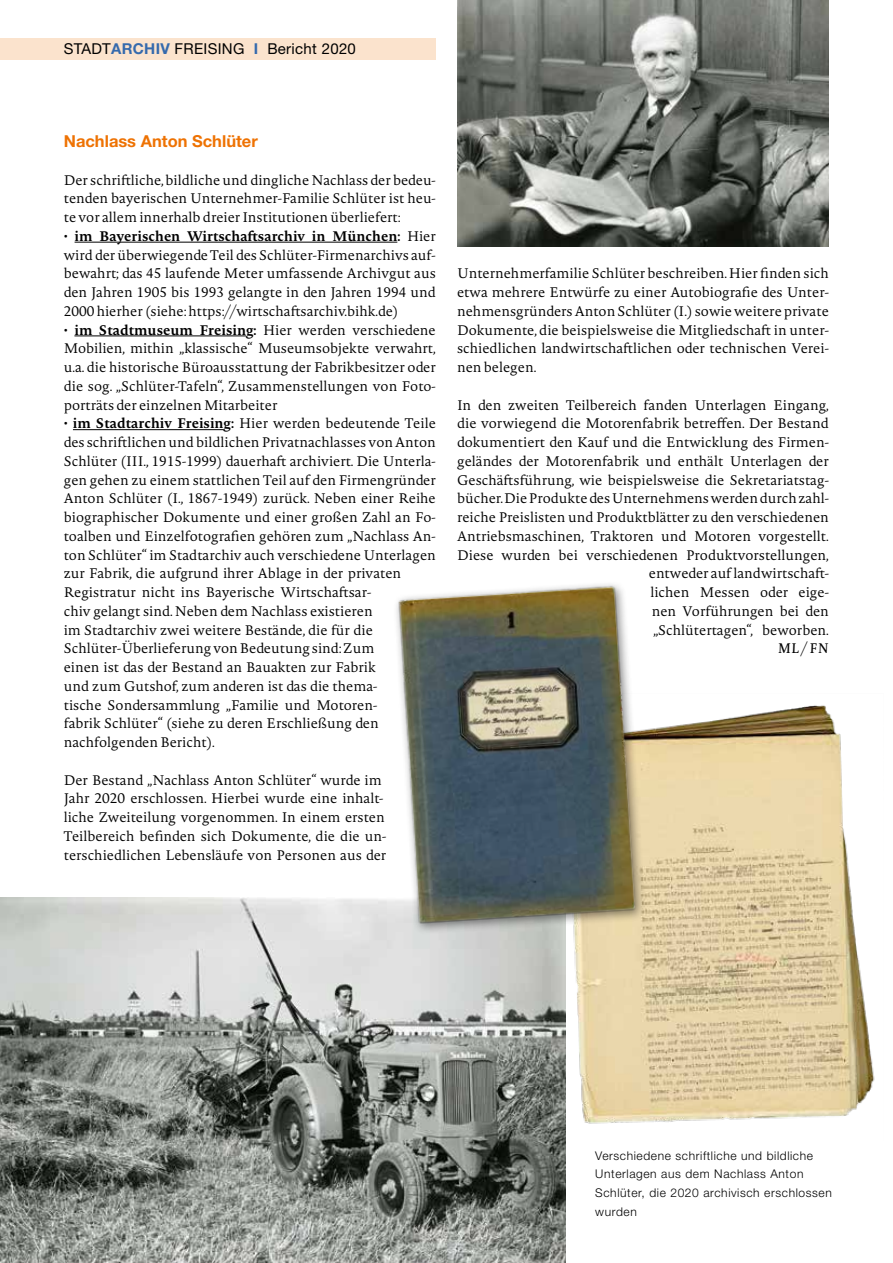
<style>
.page{position:relative;width:893px;height:1263px;background:#fff}
.page>*{position:absolute;margin:0;border:0;box-sizing:border-box;transform-origin:0 0}
.t1{font:700 16.5px "Helvetica Neue";color:#ee7203}
.t2{font:15px "Helvetica Neue";letter-spacing:.02em;color:#000}
.t3{font:300 13.65px/18.8px "Novel Pro";color:#000;text-align:justify}
.t4{font:italic 13.65px "Novel Pro";color:#000}
.t5{font:300 12px/18.8px "Helvetica Neue";letter-spacing:.05em;color:#000}
.s1{font-weight:700;color:#356aad}
.s2{font-weight:700}
</style>
<div class="page">
<div style="left:0;top:38px;width:436px;height:21px;background:#fbe3cd"></div>
<hr style="left:75px;top:242px;width:322px;height:1px;background:#000">
<hr style="left:74px;top:336px;width:172px;height:1px;background:#000">
<hr style="left:73px;top:429px;width:151px;height:1px;background:#000">
<img style="left:457px;top:0;width:372px;height:247px">
<img style="left:565px;top:705px;width:310px;height:436px">
<img style="left:0;top:897px;width:565px;height:366px">
<img style="left:390px;top:584px;width:256px;height:349px">
<p class="t2" style="left:64px;top:40px;width:294px">STADT<span class="s1">ARCHIV</span> FREISING <span class="s1">I</span> Bericht 2020</p>
<p class="t1" style="left:64px;top:131px;width:196px">Nachlass Anton Schlüter</p>
<p class="t3" style="left:64px;top:170px;width:373px">Der schriftliche, bildliche und dingliche Nachlass der bedeu&shy;tenden bayerischen Unternehmer-Familie Schlüter ist heu&shy;te vor allem innerhalb dreier Institutionen überliefert:</p>
<p class="t3" style="left:64px;top:226px;width:374px"><span class="s2">• im Bayerischen Wirtschaftsarchiv in München:</span> Hier wird der überwiegende Teil des Schlüter-Firmenarchivs auf&shy;bewahrt; das 45 laufende Meter umfassende Archivgut aus den Jahren 1905 bis 1993 gelangte in den Jahren 1994 und 2000 hierher (siehe: https://wirtschaftsarchiv.bihk.de)</p>
<p class="t3" style="left:64px;top:320px;width:374px"><span class="s2">• im Stadtmuseum Freising:</span> Hier werden verschiedene Mobilien, mithin „klassische“ Museumsobjekte verwahrt, u.a. die historische Büroausstattung der Fabrikbesitzer oder die sog. „Schlüter-Tafeln“, Zusammenstellungen von Foto&shy;porträts der einzelnen Mitarbeiter</p>
<p class="t3" style="left:64px;top:414px;width:374px;text-align:left"><span class="s2">• im Stadtarchiv Freising:</span> Hier werden bedeutende Teile des schriftlichen und bildlichen Privatnachlasses von Anton Schlüter (III., 1915-1999) dauerhaft archiviert. Die Unterla&shy;gen gehen zu einem stattlichen Teil auf den Firmengründer Anton Schlüter (I., 1867-1949) zurück. Neben einer Reihe biographischer Dokumente und einer großen Zahl an Fo&shy;toalben und Einzelfotografien gehören zum „Nachlass An&shy;ton Schlüter“ im Stadtarchiv auch verschiedene Unterlagen zur Fabrik, die aufgrund ihrer Ablage in der privaten Registratur nicht ins Bayerische Wirtschaftsar-<br>chiv gelangt sind. Neben dem Nachlass existieren<br>im Stadtarchiv zwei weitere Bestände, die für die Schlüter-Überlieferung von Bedeutung sind: Zum<br>einen ist das der Bestand an Bauakten zur Fabrik<br>und zum Gutshof, zum anderen ist das die thema-<br>tische Sondersammlung „Familie und Motoren-<br>fabrik Schlüter“ (siehe zu deren Erschließung den nachfolgenden Bericht).</p>
<p class="t3" style="left:64px;top:770px;width:324px;text-align:left">Der Bestand „Nachlass Anton Schlüter“ wurde im Jahr 2020 erschlossen. Hierbei wurde eine inhalt&shy;liche Zweiteilung vorgenommen. In einem ersten Teilbereich befinden sich Dokumente, die die un&shy;terschiedlichen Lebensläufe von Personen aus der</p>
<p class="t3" style="left:457px;top:264px;width:373px">Unternehmerfamilie Schlüter beschreiben. Hier finden sich etwa mehrere Entwürfe zu einer Autobiografie des Unter&shy;nehmensgründers Anton Schlüter (I.) sowie weitere private Dokumente, die beispielsweise die Mitgliedschaft in unter&shy;schiedlichen landwirtschaftlichen oder technischen Verei&shy;nen belegen.</p>
<p class="t3" style="left:457px;top:395px;width:373px;text-align:right">In den zweiten Teilbereich fanden Unterlagen Eingang, die vorwiegend die Motorenfabrik betreffen. Der Bestand dokumentiert den Kauf und die Entwicklung des Firmen&shy;geländes der Motorenfabrik und enthält Unterlagen der Geschäftsführung, wie beispielsweise die Sekretariatstag&shy;bücher. Die Produkte des Unternehmens werden durch zahl&shy;reiche Preislisten und Produktblätter zu den verschiedenen Antriebsmaschinen, Traktoren und Motoren vorgestellt.<br>Diese wurden bei verschiedenen Produktvorstellungen, entweder auf landwirtschaft-<br>lichen Messen oder eige-<br>nen Vorführungen bei den<br>„Schlütertagen“, beworben.</p>
<p class="t4" style="left:778px;top:638px;width:53px">ML / FN</p>
<p class="t5" style="left:595px;top:1146px;width:238px">Verschiedene schriftliche und bildliche<br>Unterlagen aus dem Nachlass Anton<br>Schlüter, die 2020 archivisch erschlossen wurden</p>
</div>
